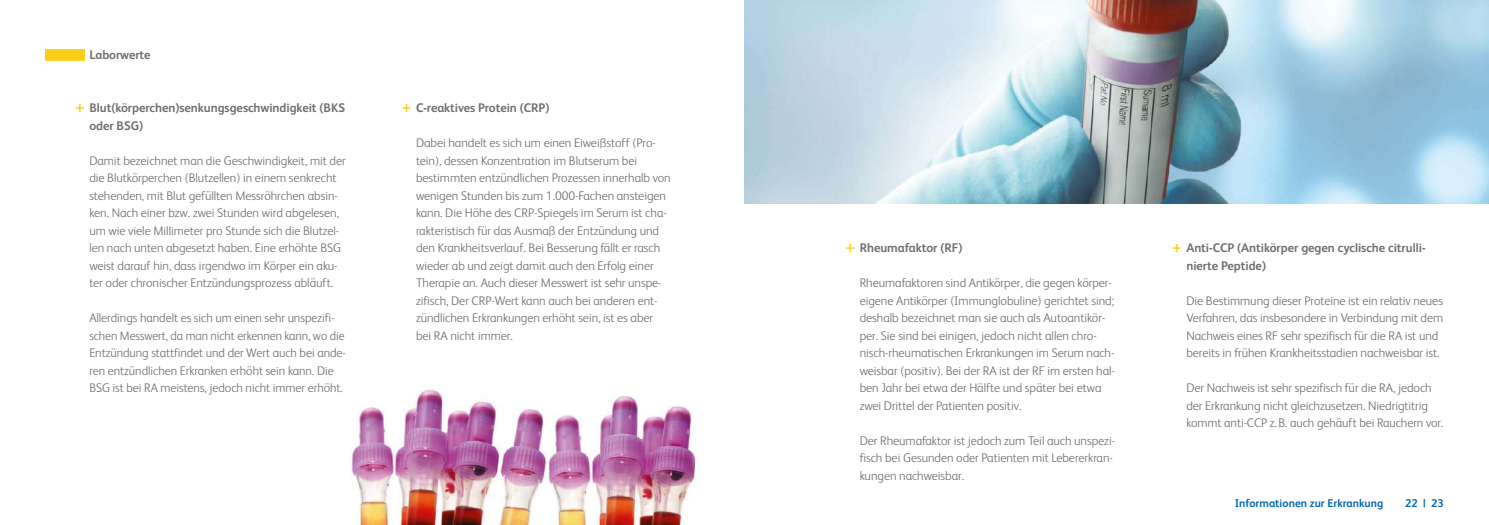
<style>
.page{position:relative;width:1489px;height:525px;background:#fff}
.page>*{position:absolute;margin:0;border:0;box-sizing:border-box;transform-origin:0 0}
.t1{font:300 12.5px/17.5px "FS Albert";letter-spacing:-.005em;color:#6e6e6e}
.t2{font:700 12.5px/17.5px "FS Albert";letter-spacing:-.005em;color:#6e6e6e}
.t3{font:700 11.25px "FS Albert";color:#0068b4}
.s1{font-weight:400;font-size:18.75px;color:#fecd17}
</style>
<div class="page">
<img style="left:351px;top:389px;width:346px;height:135px">
<div style="left:45px;top:49px;width:40px;height:12px;background:#fecd17"></div>
<img style="left:744px;top:0;width:744px;height:203px">
<p class="t2" style="left:89px;top:46px;width:63px">Laborwerte</p>
<p class="t2" style="left:89px;top:99px;width:257px;text-indent:-14px"><span class="s1">+</span> Blut(körperchen)senkungsgeschwindigkeit (BKS oder BSG)</p>
<p class="t1" style="left:89px;top:151px;width:258px">Damit bezeichnet man die Geschwindigkeit, mit der die Blutkörperchen (Blutzellen) in einem senkrecht stehenden, mit Blut gefüllten Messröhrchen absin&shy;ken. Nach einer bzw. zwei Stunden wird abgelesen, um wie viele Millimeter pro Stunde sich die Blutzel&shy;len nach unten abgesetzt haben. Eine erhöhte BSG weist darauf hin, dass irgendwo im Körper ein aku&shy;ter oder chronischer Entzündungsprozess abläuft.</p>
<p class="t1" style="left:89px;top:309px;width:258px">Allerdings handelt es sich um einen sehr unspezifi&shy;schen Messwert, da man nicht erkennen kann, wo die Entzündung stattfindet und der Wert auch bei ande&shy;ren entzündlichen Erkranken erhöht sein kann. Die BSG ist bei RA meistens, jedoch nicht immer erhöht.</p>
<p class="t2" style="left:402px;top:99px;width:149px"><span class="s1">+</span> C-reaktives Protein (CRP)</p>
<p class="t1" style="left:416px;top:134px;width:256px">Dabei handelt es sich um einen Eiweißstoff (Pro&shy;tein), dessen Konzentration im Blutserum bei bestimmten entzündlichen Prozessen innerhalb von wenigen Stunden bis zum 1.000-Fachen ansteigen kann. Die Höhe des CRP-Spiegels im Serum ist cha&shy;rakteristisch für das Ausmaß der Entzündung und den Krankheitsverlauf. Bei Besserung fällt er rasch wieder ab und zeigt damit auch den Erfolg einer Therapie an. Auch dieser Messwert ist sehr unspe&shy;zifisch, Der CRP-Wert kann auch bei anderen ent&shy;zündlichen Erkrankungen erhöht sein, ist es aber bei RA nicht immer.</p>
<p class="t2" style="left:845px;top:239px;width:118px"><span class="s1">+</span> Rheumafaktor (RF)</p>
<p class="t1" style="left:859px;top:274px;width:257px">Rheumafaktoren sind Antikörper, die gegen körper&shy;eigene Antikörper (Immunglobuline) gerichtet sind; deshalb bezeichnet man sie auch als Autoantikör&shy;per. Sie sind bei einigen, jedoch nicht allen chro&shy;nisch-rheumatischen Erkrankungen im Serum nach&shy;weisbar (positiv). Bei der RA ist der RF im ersten hal&shy;ben Jahr bei etwa der Hälfte und später bei etwa zwei Drittel der Patienten positiv.</p>
<p class="t1" style="left:859px;top:431px;width:257px">Der Rheumafaktor ist jedoch zum Teil auch unspezi&shy;fisch bei Gesunden oder Patienten mit Lebererkran&shy;kungen nachweisbar.</p>
<p class="t2" style="left:1186px;top:239px;width:241px;text-indent:-14px"><span class="s1">+</span> Anti-CCP (Antikörper gegen cyclische citrulli&shy;nierte Peptide)</p>
<p class="t1" style="left:1186px;top:291px;width:258px">Die Bestimmung dieser Proteine ist ein relativ neues Verfahren, das insbesondere in Verbindung mit dem Nachweis eines RF sehr spezifisch für die RA ist und bereits in frühen Krankheitsstadien nachweisbar ist.</p>
<p class="t1" style="left:1186px;top:379px;width:258px">Der Nachweis ist sehr spezifisch für die RA, jedoch der Erkrankung nicht gleichzusetzen. Niedrigtitrig kommt anti-CCP z.B. auch gehäuft bei Rauchern vor.</p>
<p class="t3" style="left:1234px;top:496px;width:150px">Informationen zur Erkrankung</p>
<p class="t3" style="left:1404px;top:496px;width:40px">22 | 23</p>
</div>
